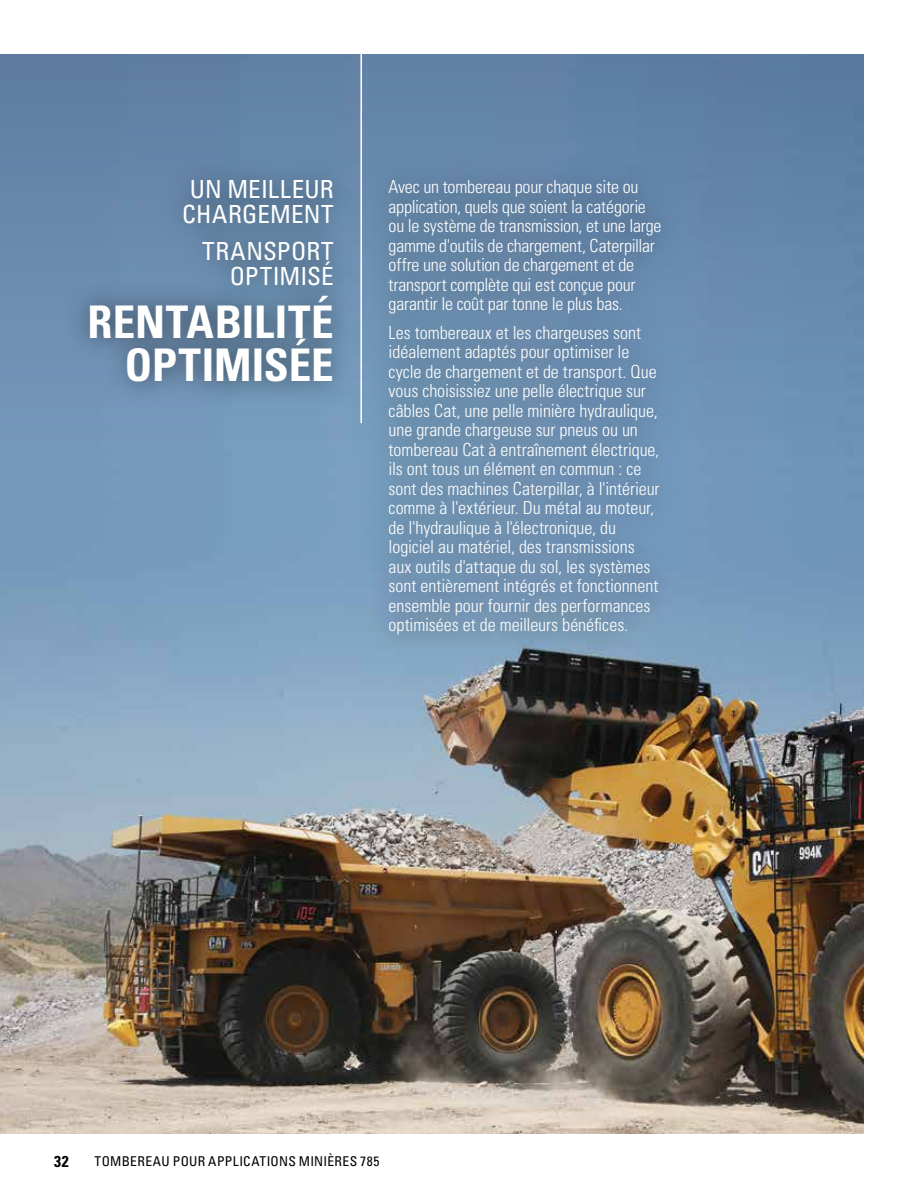
<style>
.page{position:relative;width:918px;height:1188px;background:#fff}
.page>*{position:absolute;margin:0;border:0;box-sizing:border-box;transform-origin:0 0}
.t1{font:700 condensed 45px/42.5px "Univers LT Std";color:#fff;text-align:right}
.t2{font:condensed 25.05px/25px "Univers LT Std";letter-spacing:.01em;color:#fff;text-align:center}
.t3{font:300 condensed 18px/19.5px "Univers LT Std";letter-spacing:-.005em;color:#fff}
.t4{font:700 condensed 15.75px "Univers LT Std";color:#000}
.t5{font:condensed 13.5px "Univers LT Std";letter-spacing:.025em;color:#000}
</style>
<div class="page">
<img style="left:0;top:460px;width:864px;height:674px">
<div style="left:0;top:54px;width:864px;height:406px;background:linear-gradient(to bottom,#5d7ca1,#7398bc)"></div>
<div style="left:366px;top:159px;width:317px;height:497px;background:#000;opacity:.53"></div>
<div style="left:65px;top:156px;width:292px;height:250px;background:#000;opacity:.53"></div>
<hr style="left:360px;top:54px;width:2px;height:369px;background:#fff">
<h2 class="t2" style="left:182px;top:177px;width:153px">UN MEILLEUR<br>CHARGEMENT</h2>
<h2 class="t2" style="left:202px;top:238px;width:133px;text-align:right">TRANSPORT<br>OPTIMISÉ</h2>
<h1 class="t1" style="left:88px;top:301px;width:248px">RENTABILITÉ<br>OPTIMISÉE</h1>
<p class="t3" style="left:389px;top:177px;width:274px">Avec un tombereau pour chaque site ou application, quels que soient la catégorie ou le système de transmission, et une large gamme d'outils de chargement, Caterpillar offre une solution de chargement et de transport complète qui est conçue pour garantir le coût par tonne le plus bas.</p>
<p class="t3" style="left:389px;top:323px;width:272px">Les tombereaux et les chargeuses sont idéalement adaptés pour optimiser le cycle de chargement et de transport. Que vous choisissiez une pelle électrique sur câbles Cat, une pelle minière hydraulique, une grande chargeuse sur pneus ou un tombereau Cat à entraînement électrique, ils ont tous un élément en commun : ce sont des machines Caterpillar, à l'intérieur comme à l'extérieur. Du métal au moteur, de l'hydraulique à l'électronique, du logiciel au matériel, des transmissions aux outils d'attaque du sol, les systèmes sont entièrement intégrés et fonctionnent ensemble pour fournir des performances optimisées et de meilleurs bénéfices.</p>
<p class="t4" style="left:54px;top:1151px;width:16px">32</p>
<p class="t5" style="left:94px;top:1153px;width:286px">TOMBEREAU POUR APPLICATIONS MINIÈRES 785</p>
</div>
